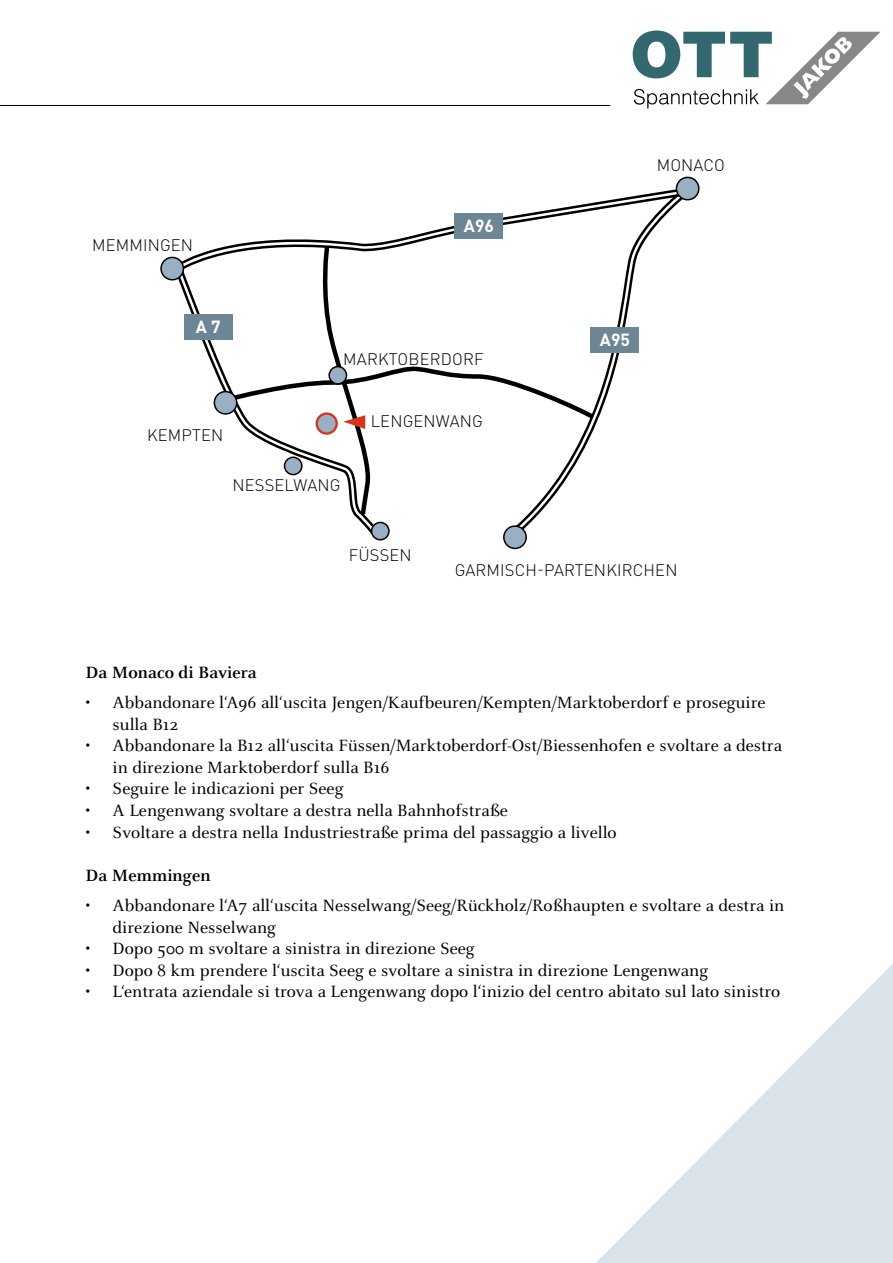
<style>
.page{position:relative;width:893px;height:1263px;background:#fff}
.page>*{position:absolute;margin:0;border:0;box-sizing:border-box;transform-origin:0 0}
.t1{font:18px/21.6px "Celeste OT";color:#000}
.t2{font:700 18px "Celeste OT";color:#000}
.t3{font:700 17.4px "DINOT";color:#fff}
.t4{font:300 16.5px "DINOT";letter-spacing:.01em;color:#000}
</style>
<div class="page">
<svg style="left:596px;top:964px;width:297px;height:299px"></svg>
<svg style="left:633px;top:31px;width:248px;height:77px"></svg>
<hr style="left:0;top:105px;width:610px;height:1px;background:#000">
<svg style="left:172px;top:213px;width:334px;height:327px"></svg>
<svg style="left:506px;top:186px;width:181px;height:348px"></svg>
<div style="left:161px;top:257px;width:22px;height:23px;background:#9bafc4;border-radius:50%"></div>
<div style="left:160px;top:257px;width:24px;height:23px;border:2px solid #000;border-radius:50%"></div>
<div style="left:504px;top:526px;width:22px;height:22px;background:#9bafc4;border-radius:50%"></div>
<div style="left:503px;top:525px;width:24px;height:24px;border:2px solid #000;border-radius:50%"></div>
<div style="left:372px;top:522px;width:17px;height:18px;background:#9bafc4;border-radius:50%"></div>
<div style="left:371px;top:522px;width:19px;height:18px;border:2px solid #000;border-radius:50%"></div>
<div style="left:676px;top:177px;width:23px;height:23px;background:#9bafc4;border-radius:50%"></div>
<div style="left:676px;top:177px;width:23px;height:23px;border:2px solid #000;border-radius:50%"></div>
<div style="left:455px;top:213px;width:48px;height:25px;background:#6d8696"></div>
<div style="left:591px;top:327px;width:48px;height:25px;background:#6d8696"></div>
<div style="left:184px;top:314px;width:49px;height:26px;background:#6d8696"></div>
<div style="left:214px;top:392px;width:23px;height:22px;background:#9bafc4;border-radius:50%"></div>
<div style="left:214px;top:391px;width:23px;height:24px;border:2px solid #000;border-radius:50%"></div>
<svg style="left:226px;top:242px;width:373px;height:277px"></svg>
<p class="t4" style="left:92px;top:235px;width:103px">MEMMINGEN</p>
<p class="t3" style="left:464px;top:215px;width:32px">A96</p>
<p class="t4" style="left:657px;top:155px;width:70px">MONACO</p>
<p class="t3" style="left:196px;top:316px;width:26px">A 7</p>
<p class="t4" style="left:343px;top:349px;width:142px">MARKTOBERDORF</p>
<p class="t4" style="left:147px;top:425px;width:78px">KEMPTEN</p>
<p class="t4" style="left:233px;top:475px;width:109px">NESSELWANG</p>
<p class="t4" style="left:371px;top:411px;width:114px">LENGENWANG</p>
<p class="t3" style="left:600px;top:328px;width:32px">A95</p>
<p class="t4" style="left:349px;top:545px;width:64px">FÜSSEN</p>
<p class="t4" style="left:455px;top:560px;width:224px">GARMISCH-PARTENKIRCHEN</p>
<p class="t2" style="left:86px;top:662px;width:173px">Da Monaco di Baviera</p>
<p class="t1" style="left:113px;top:691px;width:654px;text-indent:-27px">• Abbandonare l‘A96 all‘uscita Jengen/Kaufbeuren/Kempten/Marktoberdorf e proseguire sulla B12</p>
<p class="t1" style="left:113px;top:735px;width:671px;text-indent:-27px">• Abbandonare la B12 all‘uscita Füssen/Marktoberdorf-Ost/Biessenhofen e svoltare a destra in direzione Marktoberdorf sulla B16</p>
<p class="t1" style="left:86px;top:778px;width:259px">• Seguire le indicazioni per Seeg</p>
<p class="t1" style="left:86px;top:799px;width:424px">• A Lengenwang svoltare a destra nella Bahnhofstraße</p>
<p class="t1" style="left:86px;top:821px;width:532px">• Svoltare a destra nella Industriestraße prima del passaggio a livello</p>
<p class="t2" style="left:86px;top:865px;width:127px">Da Memmingen</p>
<p class="t1" style="left:113px;top:894px;width:673px;text-indent:-27px">• Abbandonare l‘A7 all‘uscita Nesselwang/Seeg/Rückholz/Roßhaupten e svoltare a destra in direzione Nesselwang</p>
<p class="t1" style="left:86px;top:938px;width:391px">• Dopo 500 m svoltare a sinistra in direzione Seeg</p>
<p class="t1" style="left:86px;top:959px;width:624px">• Dopo 8 km prendere l‘uscita Seeg e svoltare a sinistra in direzione Lengenwang</p>
<p class="t1" style="left:86px;top:981px;width:696px">• L‘entrata aziendale si trova a Lengenwang dopo l‘inizio del centro abitato sul lato sinistro</p>
</div>
